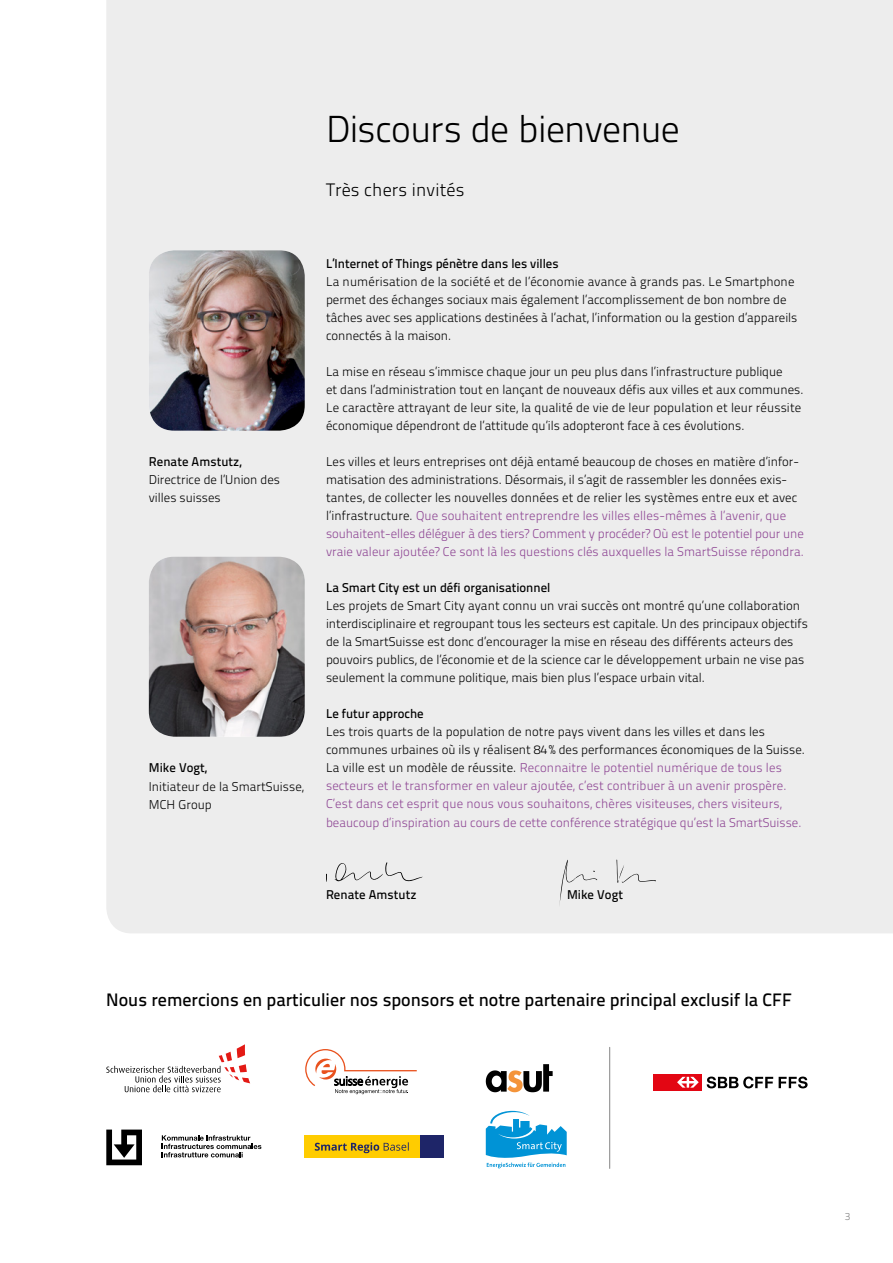
<style>
.page{position:relative;width:893px;height:1263px;background:#fff}
.page>*{position:absolute;margin:0;border:0;box-sizing:border-box;transform-origin:0 0}
.t1{font:37.5px "Titillium Text 25 L 250 wt";letter-spacing:-.02em;color:#000}
.t2{font:18px "Titillium Text 25 L 600 wt";color:#000}
.t3{font:18px "Titillium Text 25 L 250 wt";letter-spacing:.01em;color:#000}
.t4{font:12.75px/18px "Titillium Text 25 L 250 wt";color:#000}
.t5{font:12.75px/18px "Titillium Text 25 L 250 wt";letter-spacing:.005em;color:#8e4694}
.t6{font:12.75px "Titillium Text 25 L 600 wt";color:#000}
.t7{font:10.5px "Titillium Text 25 L 250 wt";color:#878787}
.s1{color:#8e4694}
.s2{color:#000}
</style>
<div class="page">
<div style="left:106px;top:0;width:787px;height:933px;background:#ededed"></div>
<svg style="left:162px;top:1135px;width:99px;height:22px"></svg>
<svg style="left:106px;top:1129px;width:36px;height:36px"></svg>
<svg style="left:106px;top:1044px;width:144px;height:48px"></svg>
<svg style="left:707px;top:1076px;width:66px;height:12px"></svg>
<svg style="left:779px;top:1076px;width:29px;height:12px"></svg>
<div style="left:653px;top:1074px;width:48px;height:16px;background:#e30613"></div>
<svg style="left:677px;top:1077px;width:22px;height:11px"></svg>
<svg style="left:486px;top:1111px;width:81px;height:57px"></svg>
<svg style="left:305px;top:1049px;width:112px;height:45px"></svg>
<div style="left:304px;top:1135px;width:117px;height:23px;background:#fc0"></div>
<div style="left:420px;top:1135px;width:23px;height:23px;background:#1e2568"></div>
<svg style="left:315px;top:1142px;width:94px;height:11px"></svg>
<svg style="left:486px;top:1064px;width:67px;height:28px"></svg>
<hr style="left:609px;top:1047px;width:1px;height:121px;background:#858584">
<svg style="left:616px;top:859px;width:40px;height:24px"></svg>
<svg style="left:559px;top:860px;width:38px;height:47px;background:#e5e5e5"></svg>
<svg style="left:335px;top:862px;width:88px;height:19px;background:#dcdcdc"></svg>
<img style="left:149px;top:557px;width:156px;height:180px">
<img style="left:149px;top:250px;width:156px;height:181px">
<h1 class="t1" style="left:326px;top:102px;width:355px">Discours de bienvenue</h1>
<h2 class="t3" style="left:326px;top:177px;width:140px">Très chers invités</h2>
<p class="t6" style="left:149px;top:452px;width:94px">Renate Amstutz,</p>
<p class="t4" style="left:149px;top:470px;width:133px">Directrice de l’Union des villes suisses</p>
<p class="t6" style="left:149px;top:758px;width:60px">Mike Vogt,</p>
<p class="t4" style="left:149px;top:776px;width:157px">Initiateur de la SmartSuisse,<br>MCH Group</p>
<p class="t6" style="left:326px;top:254px;width:234px">L’Internet of Things pénètre dans les villes</p>
<p class="t4" style="left:326px;top:272px;width:473px">La numérisation de la société et de l’économie avance à grands pas. Le Smartphone permet des échanges sociaux mais également l’accomplissement de bon nombre de tâches avec ses applications destinées à l’achat, l’information ou la gestion d’appareils connectés à la maison.</p>
<p class="t4" style="left:326px;top:362px;width:479px">La mise en réseau s’immisce chaque jour un peu plus dans l’infrastructure publique<br>et dans l’administration tout en lançant de nouveaux défis aux villes et aux communes.<br>Le caractère attrayant de leur site, la qualité de vie de leur population et leur réussite économique dépendront de l’attitude qu’ils adopteront face à ces évolutions.</p>
<p class="t4" style="left:326px;top:452px;width:479px">Les villes et leurs entreprises ont déjà entamé beaucoup de choses en matière d’infor&shy;matisation des administrations. Désormais, il s’agit de rassembler les données exis&shy;tantes, de collecter les nouvelles données et de relier les systèmes entre eux et avec l’infrastructure. <span class="s1">Que souhaitent entreprendre les villes elles-mêmes à l’avenir, que souhaitent-elles déléguer à des tiers? Comment y procéder? Où est le potentiel pour une vraie valeur ajoutée? Ce sont là les questions clés auxquelles la SmartSuisse répondra.</span></p>
<p class="t6" style="left:326px;top:578px;width:226px">La Smart City est un défi organisationnel</p>
<p class="t4" style="left:326px;top:596px;width:483px">Les projets de Smart City ayant connu un vrai succès ont montré qu’une collaboration interdisciplinaire et regroupant tous les secteurs est capitale. Un des principaux objectifs de la SmartSuisse est donc d’encourager la mise en réseau des différents acteurs des pouvoirs publics, de l’économie et de la science car le développement urbain ne vise pas seulement la commune politique, mais bien plus l’espace urbain vital.</p>
<p class="t6" style="left:326px;top:704px;width:99px">Le futur approche</p>
<p class="t5" style="left:326px;top:722px;width:480px"><span class="s2">Les trois quarts de la population de notre pays vivent dans les villes et dans les communes urbaines où ils y réalisent 84% des performances économiques de la Suisse.<br>La ville est un modèle de réussite.</span> Reconnaitre le potentiel numérique de tous les secteurs et le transformer en valeur ajoutée, c’est contribuer à un avenir prospère.<br>C’est dans cet esprit que nous vous souhaitons, chères visiteuses, chers visiteurs, beaucoup d’inspiration au cours de cette conférence stratégique qu’est la SmartSuisse.</p>
<p class="t6" style="left:326px;top:884px;width:92px">Renate Amstutz</p>
<p class="t6" style="left:567px;top:884px;width:57px">Mike Vogt</p>
<h2 class="t2" style="left:106px;top:986px;width:687px">Nous remercions en particulier nos sponsors et notre partenaire principal exclusif la CFF</h2>
<p class="t7" style="left:845px;top:1209px;width:7px">3</p>
</div>
